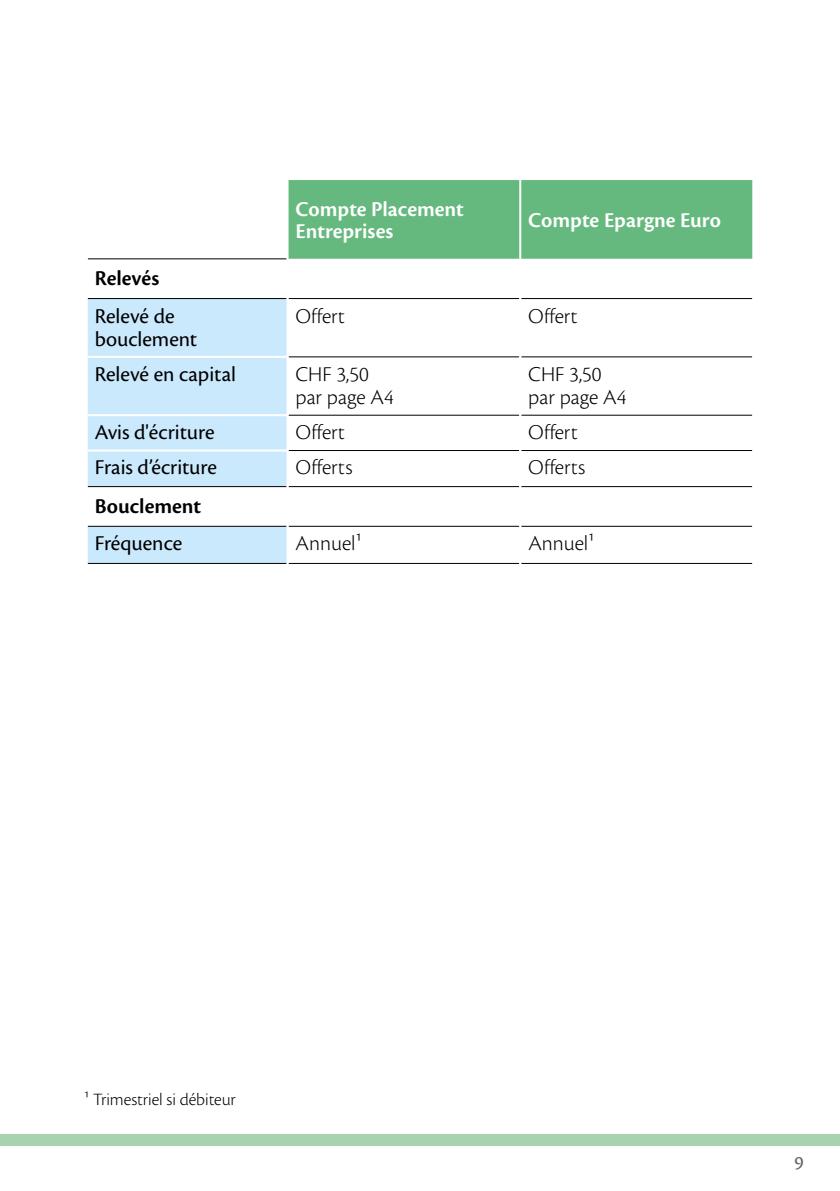
<style>
.page{position:relative;width:840px;height:1191px;background:#fff}
.page>*{position:absolute;margin:0;border:0;box-sizing:border-box;transform-origin:0 0}
.t1{font:300 22px/23px "Cronos Pro";color:#000}
.t2{font:22px/23px "Cronos Pro";color:#000}
.t3{font:600 22px/22px "Cronos Pro";color:#fff}
.t4{font:600 22px "Cronos Pro";color:#000}
.t5{font:20px "Cronos Pro";color:#646363}
.t6{font:300 18px "Cronos Pro";letter-spacing:-.005em;color:#000}
</style>
<div class="page">
<div style="left:0;top:1134px;width:839px;height:11px;background:#a8d3af"></div>
<div style="left:288px;top:180px;width:463px;height:79px;background:#65b97e"></div>
<svg style="left:88px;top:259px;width:663px;height:267px"></svg>
<svg style="left:88px;top:299px;width:199px;height:264px;fill:#cbe9fc"></svg>
<hr style="left:288px;top:298px;width:231px;height:1px;background:#000">
<hr style="left:521px;top:298px;width:230px;height:1px;background:#000">
<hr style="left:288px;top:526px;width:231px;height:1px;background:#000">
<hr style="left:521px;top:526px;width:230px;height:1px;background:#000">
<hr style="left:288px;top:356px;width:231px;height:1px;background:#000">
<hr style="left:288px;top:415px;width:231px;height:1px;background:#000">
<hr style="left:288px;top:450px;width:231px;height:1px;background:#000">
<hr style="left:521px;top:356px;width:230px;height:1px;background:#000">
<hr style="left:521px;top:415px;width:230px;height:1px;background:#000">
<hr style="left:521px;top:450px;width:230px;height:1px;background:#000">
<hr style="left:288px;top:486px;width:231px;height:1px;background:#000">
<hr style="left:521px;top:486px;width:230px;height:1px;background:#000">
<hr style="left:288px;top:563px;width:231px;height:1px;background:#000">
<hr style="left:521px;top:563px;width:230px;height:1px;background:#000">
<hr style="left:88px;top:258px;width:198px;height:1px;background:#000">
<hr style="left:88px;top:298px;width:198px;height:1px;background:#000">
<hr style="left:88px;top:356px;width:198px;height:2px;background:#fff">
<hr style="left:88px;top:414px;width:198px;height:2px;background:#fff">
<hr style="left:88px;top:449px;width:198px;height:2px;background:#fff">
<hr style="left:88px;top:486px;width:198px;height:1px;background:#000">
<hr style="left:88px;top:526px;width:198px;height:1px;background:#000">
<hr style="left:88px;top:563px;width:198px;height:1px;background:#000">
<hr style="left:519px;top:180px;width:2px;height:79px;background:#fff">
<hr style="left:286px;top:298px;width:2px;height:59px;background:#fff">
<hr style="left:519px;top:298px;width:2px;height:59px;background:#fff">
<hr style="left:286px;top:357px;width:2px;height:58px;background:#fff">
<hr style="left:519px;top:357px;width:2px;height:58px;background:#fff">
<hr style="left:286px;top:415px;width:2px;height:35px;background:#fff">
<hr style="left:519px;top:415px;width:2px;height:35px;background:#fff">
<hr style="left:286px;top:450px;width:2px;height:37px;background:#fff">
<hr style="left:519px;top:450px;width:2px;height:37px;background:#fff">
<hr style="left:286px;top:526px;width:2px;height:38px;background:#fff">
<p class="t3" style="left:295px;top:198px;width:170px">Compte Placement<br>Entreprises</p>
<p class="t3" style="left:528px;top:209px;width:194px">Compte Epargne Euro</p>
<p class="t4" style="left:95px;top:265px;width:66px">Relevés</p>
<p class="t2" style="left:95px;top:304px;width:104px">Relevé de bouclement</p>
<p class="t1" style="left:295px;top:304px;width:51px">Offert</p>
<p class="t1" style="left:528px;top:304px;width:51px">Offert</p>
<p class="t2" style="left:95px;top:362px;width:143px">Relevé en capital</p>
<p class="t1" style="left:295px;top:362px;width:100px">CHF 3,50 par page A4</p>
<p class="t1" style="left:528px;top:362px;width:100px">CHF 3,50 par page A4</p>
<p class="t2" style="left:95px;top:421px;width:121px">Avis d'écriture</p>
<p class="t1" style="left:295px;top:421px;width:51px">Offert</p>
<p class="t1" style="left:528px;top:421px;width:51px">Offert</p>
<p class="t2" style="left:95px;top:456px;width:124px">Frais d’écriture</p>
<p class="t1" style="left:295px;top:456px;width:58px">Offerts</p>
<p class="t1" style="left:528px;top:456px;width:58px">Offerts</p>
<p class="t4" style="left:95px;top:493px;width:108px">Bouclement</p>
<p class="t2" style="left:95px;top:532px;width:89px">Fréquence</p>
<p class="t1" style="left:295px;top:532px;width:67px">Annuel¹</p>
<p class="t1" style="left:528px;top:532px;width:67px">Annuel¹</p>
<p class="t6" style="left:84px;top:1088px;width:153px">¹ Trimestriel si débiteur</p>
<p class="t5" style="left:794px;top:1151px;width:11px">9</p>
</div>
